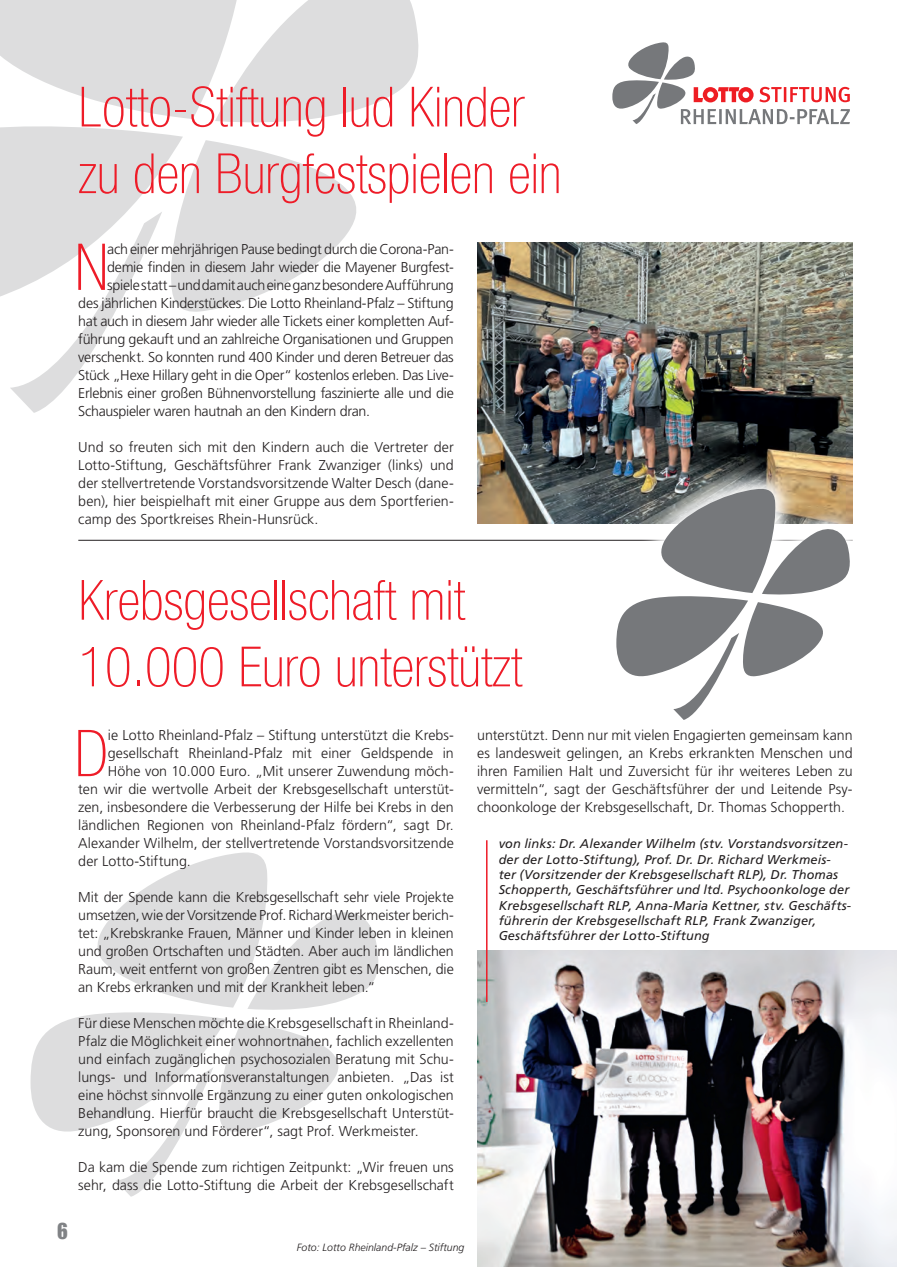
<style>
.page{position:relative;width:897px;height:1267px;background:#fff}
.page>*{position:absolute;margin:0;border:0;box-sizing:border-box;transform-origin:0 0}
.Fließtext__Initial{font:100 condensed 64.65px "Helvetica Neue LT Std";color:#ee1c28}
.Headline_37pt{font:100 condensed 55.5px "Helvetica Neue LT Std";color:#ee1c28}
.t1{font:22.5px "Impact LT Std";color:#808285}
.Fließtext{font:300 14.25px/18px "Frutiger LT Std";color:#231f20;text-align:justify}
.Fließtext__Initial-2{font:300 14.25px "Frutiger LT Std";letter-spacing:-.015em;color:#231f20}
.BU{font:italic 12.75px/15.3px "Frutiger LT Std";letter-spacing:.01em;color:#231f20}
.Fotonachweis{font:italic 300 10.5px "Frutiger LT Std";color:#231f20}
</style>
<div class="page">
<img style="left:477px;top:242px;width:375px;height:281px">
<hr style="left:78px;top:540px;width:774px;height:1px;background:#231f20">
<svg style="left:612px;top:42px;width:237px;height:82px"></svg>
<img style="left:592px;top:465px;width:261px;height:76px">
<svg style="left:616px;top:488px;width:237px;height:232px"></svg>
<svg style="left:30px;top:852px;width:349px;height:344px"></svg>
<img style="left:477px;top:950px;width:419px;height:316px">
<hr style="left:486px;top:840px;width:1px;height:161px;background:#ee1c28">
<svg style="left:0;top:0;width:487px;height:413px"></svg>
<p class="Headline_37pt" style="left:78px;top:76px;width:447px">Lotto-Stiftung lud Kinder</p>
<p class="Headline_37pt" style="left:78px;top:142px;width:484px">zu den Burgfestspielen ein</p>
<p class="Fließtext__Initial" style="left:75px;top:231px;width:35px">N</p>
<p class="Fließtext__Initial-2" style="left:107px;top:241px;width:348px">ach einer mehrjährigen Pause bedingt durch die Corona-Pan-</p>
<p class="Fließtext__Initial-2" style="left:107px;top:259px;width:348px">demie finden in diesem Jahr wieder die Mayener Burgfest-</p>
<p class="Fließtext__Initial-2" style="left:107px;top:277px;width:348px">spiele statt – und damit auch eine ganz besondere Aufführung</p>
<p class="Fließtext__Initial-2" style="left:78px;top:295px;width:377px">des jährlichen Kinderstückes. Die Lotto Rheinland-Pfalz – Stiftung</p>
<p class="Fließtext__Initial-2" style="left:78px;top:313px;width:377px">hat auch in diesem Jahr wieder alle Tickets einer kompletten Auf-</p>
<p class="Fließtext__Initial-2" style="left:78px;top:331px;width:377px">führung gekauft und an zahlreiche Organisationen und Gruppen</p>
<p class="Fließtext__Initial-2" style="left:78px;top:349px;width:377px">verschenkt. So konnten rund 400 Kinder und deren Betreuer das</p>
<p class="Fließtext__Initial-2" style="left:78px;top:367px;width:377px">Stück „Hexe Hillary geht in die Oper“ kostenlos erleben. Das Live-</p>
<p class="Fließtext__Initial-2" style="left:78px;top:385px;width:377px">Erlebnis einer großen Bühnenvorstellung faszinierte alle und die</p>
<p class="Fließtext__Initial-2" style="left:78px;top:403px;width:293px">Schauspieler waren hautnah an den Kindern dran.</p>
<p class="Fließtext" style="left:78px;top:438px;width:377px">Und so freuten sich mit den Kindern auch die Vertreter der Lotto-Stiftung, Geschäftsführer Frank Zwanziger (links) und der stellvertretende Vorstandsvorsitzende Walter Desch (dane&shy;ben), hier beispielhaft mit einer Gruppe aus dem Sportferien&shy;camp des Sportkreises Rhein-Hunsrück.</p>
<p class="Headline_37pt" style="left:78px;top:569px;width:388px">Krebsgesellschaft mit</p>
<p class="Headline_37pt" style="left:78px;top:635px;width:445px">10.000 Euro unterstützt</p>
<p class="Fließtext__Initial" style="left:74px;top:717px;width:35px">D</p>
<p class="Fließtext__Initial-2" style="left:108px;top:727px;width:347px">ie Lotto Rheinland-Pfalz – Stiftung unterstützt die Krebs-</p>
<p class="Fließtext__Initial-2" style="left:108px;top:745px;width:347px">gesellschaft Rheinland-Pfalz mit einer Geldspende in</p>
<p class="Fließtext__Initial-2" style="left:108px;top:763px;width:347px">Höhe von 10.000 Euro. „Mit unserer Zuwendung möch-</p>
<p class="Fließtext__Initial-2" style="left:78px;top:781px;width:377px">ten wir die wertvolle Arbeit der Krebsgesellschaft unterstüt-</p>
<p class="Fließtext__Initial-2" style="left:78px;top:799px;width:377px">zen, insbesondere die Verbesserung der Hilfe bei Krebs in den</p>
<p class="Fließtext__Initial-2" style="left:78px;top:817px;width:377px">ländlichen Regionen von Rheinland-Pfalz fördern“, sagt Dr.</p>
<p class="Fließtext__Initial-2" style="left:78px;top:835px;width:377px">Alexander Wilhelm, der stellvertretende Vorstandsvorsitzende</p>
<p class="Fließtext__Initial-2" style="left:78px;top:853px;width:114px">der Lotto-Stiftung.</p>
<p class="Fließtext" style="left:78px;top:888px;width:377px">Mit der Spende kann die Krebsgesellschaft sehr viele Projekte umsetzen, wie der Vorsitzende Prof. Richard Werkmeister berich&shy;tet: „Krebskranke Frauen, Männer und Kinder leben in kleinen und großen Ortschaften und Städten. Aber auch im ländlichen Raum, weit entfernt von großen Zentren gibt es Menschen, die an Krebs erkranken und mit der Krankheit leben.“</p>
<p class="Fließtext" style="left:78px;top:1014px;width:377px">Für diese Menschen möchte die Krebsgesellschaft in Rheinland-Pfalz die Möglichkeit einer wohnortnahen, fachlich exzellenten und einfach zugänglichen psychosozialen Beratung mit Schu&shy;lungs- und Informationsveranstaltungen anbieten. „Das ist eine höchst sinnvolle Ergänzung zu einer guten onkologischen Behandlung. Hierfür braucht die Krebsgesellschaft Unterstüt&shy;zung, Sponsoren und Förderer“, sagt Prof. Werkmeister.</p>
<p class="Fließtext" style="left:78px;top:1158px;width:377px">Da kam die Spende zum richtigen Zeitpunkt: „Wir freuen uns sehr, dass die Lotto-Stiftung die Arbeit der Krebsgesellschaft</p>
<h3 class="t1" style="left:57px;top:1218px;width:12px">6</h3>
<p class="Fotonachweis" style="left:297px;top:1241px;width:169px">Foto: Lotto Rheinland-Pfalz – Stiftung</p>
<p class="Fließtext" style="left:477px;top:726px;width:377px">unterstützt. Denn nur mit vielen Engagierten gemeinsam kann es landesweit gelingen, an Krebs erkrankten Menschen und ihren Familien Halt und Zuversicht für ihr weiteres Leben zu vermitteln“, sagt der Geschäftsführer der und Leitende Psy&shy;choonkologe der Krebsgesellschaft, Dr. Thomas Schopperth.</p>
<p class="BU" style="left:498px;top:836px;width:354px">von links: Dr. Alexander Wilhelm (stv. Vorstandsvorsitzen&shy;der der Lotto-Stiftung), Prof. Dr. Dr. Richard Werkmeis-<br>ter (Vorsitzender der Krebsgesellschaft RLP), Dr. Thomas Schopperth, Geschäftsführer und ltd. Psychoonkologe der Krebsgesellschaft RLP, Anna-Maria Kettner, stv. Geschäfts&shy;führerin der Krebsgesellschaft RLP, Frank Zwanziger, Geschäftsführer der Lotto-Stiftung</p>
</div>
